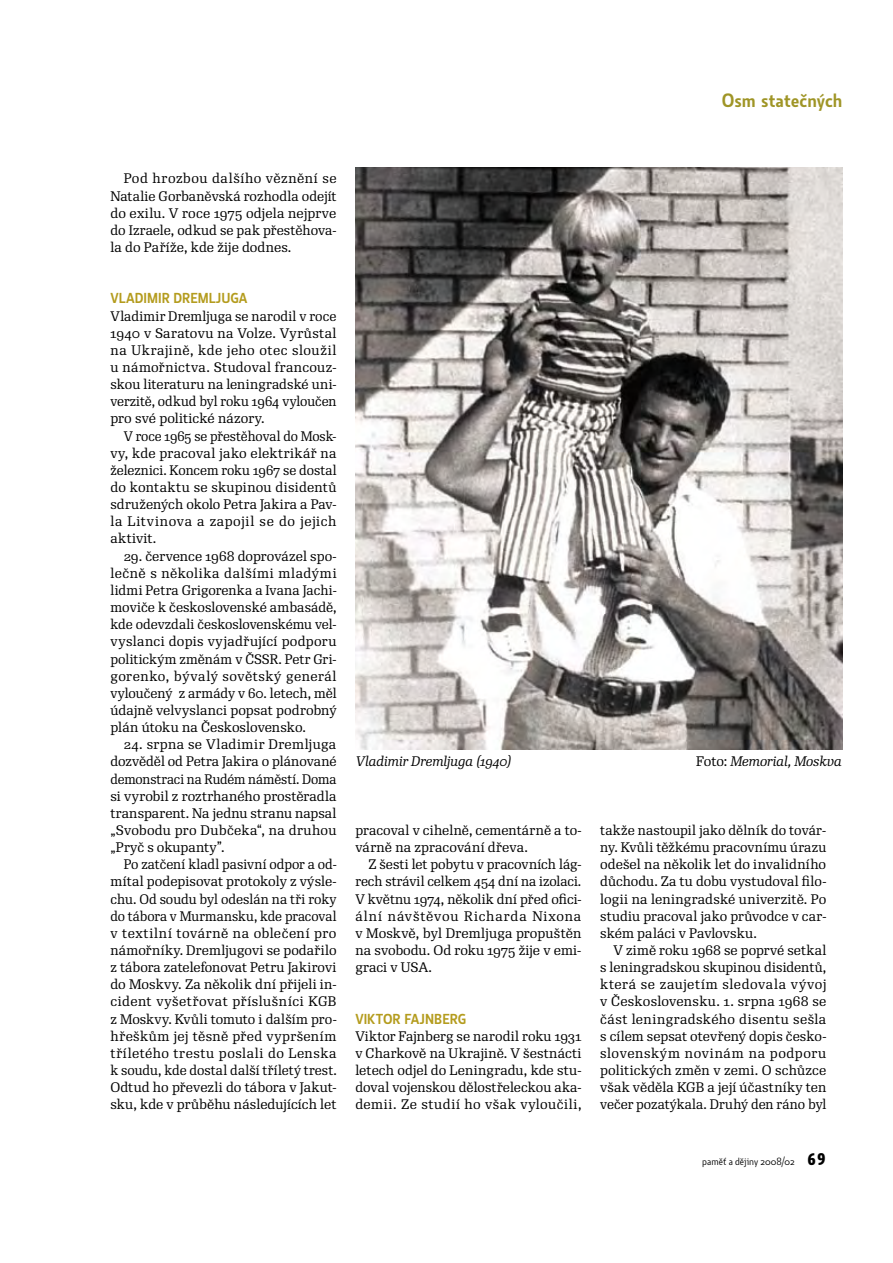
<style>
.page{position:relative;width:893px;height:1263px;background:#fff}
.page>*{position:absolute;margin:0;border:0;box-sizing:border-box;transform-origin:0 0}
.t1{font:600 18.75px "Botanika Std";color:#9f9526}
.t2{font:600 14.1px "Botanika Std";color:#b49c1e}
.t3{font:13.35px/17.1px "Re Public Std";letter-spacing:.005em;color:#000;text-align:justify}
.t4{font:13.35px/17.1px "Re Public Std";letter-spacing:.005em;color:#000;text-align:justify;scale:.95 1}
.t5{font:italic 13.35px "Re Public Std";letter-spacing:-.005em;color:#000}
.t6{font:10.2px "Botanika Std";color:#000}
.s1{font-style:normal}
.s2{font-family:"Botanika Mono";font-weight:700;font-size:16.35px}
</style>
<div class="page">
<img style="left:356px;top:167px;width:486px;height:582px">
<h1 class="t1" style="left:722px;top:93px;width:122px">Osm statečných</h1>
<p class="t3" style="left:110px;top:171px;width:228px;text-indent:13px">Pod hrozbou dalšího věznění se Natalie Gorbaněvská rozhodla odejít do exilu. V roce 1975 odjela nejprve do Izraele, odkud se pak přestěhova&shy;la do Paříže, kde žije dodnes.</p>
<p class="t2" style="left:110px;top:293px;width:139px">VLADIMIR DREMLJUGA</p>
<p class="t3" style="left:110px;top:308px;width:228px">Vladimir Dremljuga se narodil v roce 1940 v Saratovu na Volze. Vyrůstal na Ukrajině, kde jeho otec sloužil u námořnictva. Studoval francouz&shy;skou literaturu na leningradské uni&shy;verzitě, odkud byl roku 1964 vyloučen pro své politické názory.</p>
<p class="t4" style="left:110px;top:428px;width:240px;text-indent:13px">V roce 1965 se přestěhoval do Mosk&shy;vy, kde pracoval jako elektrikář na železnici. Koncem roku 1967 se dostal do kontaktu se skupinou disidentů sdružených okolo Petra Jakira a Pav&shy;la Litvinova a zapojil se do jejich aktivit.</p>
<p class="t3" style="left:110px;top:548px;width:228px;text-indent:13px">29. července 1968 doprovázel spo&shy;lečně s několika dalšími mladými lidmi Petra Grigorenka a Ivana Jachi&shy;moviče k československé ambasádě, kde odevzdali československému vel&shy;vyslanci dopis vyjadřující podporu politickým změnám v ČSSR. Petr Gri&shy;gorenko, bývalý sovětský generál vyloučený z armády v 60. letech, měl údajně velvyslanci popsat podrobný plán útoku na Československo.</p>
<p class="t3" style="left:110px;top:737px;width:228px;text-indent:13px">24. srpna se Vladimir Dremljuga dozvěděl od Petra Jakira o plánované demonstraci na Rudém náměstí. Doma si vyrobil z roztrhaného prostěradla transparent. Na jednu stranu napsal „Svobodu pro Dubčeka“, na druhou „Pryč s okupanty”.</p>
<p class="t3" style="left:110px;top:857px;width:228px;text-indent:13px">Po zatčení kladl pasivní odpor a od&shy;mítal podepisovat protokoly z výsle&shy;chu. Od soudu byl odeslán na tři roky do tábora v Murmansku, kde pracoval v textilní továrně na oblečení pro námořníky. Dremljugovi se podařilo z tábora zatelefonovat Petru Jakirovi do Moskvy. Za několik dní přijeli in&shy;cident vyšetřovat příslušníci KGB z Moskvy. Kvůli tomuto i dalším pro&shy;hřeškům jej těsně před vypršením tříletého trestu poslali do Lenska k soudu, kde dostal další tříletý trest.<br>Odtud ho převezli do tábora v Jakut&shy;sku, kde v průběhu následujících let</p>
<p class="t5" style="left:356px;top:756px;width:157px">Vladimir Dremljuga (1940)</p>
<p class="t5" style="left:696px;top:756px;width:147px"><span class="s1">Foto:</span> Memorial, Moskva</p>
<p class="t3" style="left:355px;top:823px;width:228px">pracoval v cihelně, cementárně a to&shy;várně na zpracování dřeva.</p>
<p class="t3" style="left:355px;top:857px;width:228px;text-indent:13px">Z šesti let pobytu v pracovních lág&shy;rech strávil celkem 454 dní na izolaci.<br>V květnu 1974, několik dní před ofici&shy;ální návštěvou Richarda Nixona v Moskvě, byl Dremljuga propuštěn na svobodu. Od roku 1975 žije v emi&shy;graci v USA.</p>
<p class="t2" style="left:355px;top:1013px;width:112px">VIKTOR FAJNBERG</p>
<p class="t3" style="left:355px;top:1028px;width:228px">Viktor Fajnberg se narodil roku 1931 v Charkově na Ukrajině. V šestnácti letech odjel do Leningradu, kde stu&shy;doval vojenskou dělostřeleckou aka&shy;demii. Ze studií ho však vyloučili,</p>
<p class="t3" style="left:600px;top:823px;width:228px">takže nastoupil jako dělník do továr&shy;ny. Kvůli těžkému pracovnímu úrazu odešel na několik let do invalidního důchodu. Za tu dobu vystudoval filo&shy;logii na leningradské univerzitě. Po studiu pracoval jako průvodce v car&shy;ském paláci v Pavlovsku.</p>
<p class="t3" style="left:600px;top:943px;width:228px;text-indent:13px">V zimě roku 1968 se poprvé setkal s leningradskou skupinou disidentů, která se zaujetím sledovala vývoj v Československu. 1. srpna 1968 se část leningradského disentu sešla s cílem sepsat otevřený dopis česko&shy;slovenským novinám na podporu politických změn v zemi. O schůzce však věděla KGB a její účastníky ten večer pozatýkala. Druhý den ráno byl</p>
<p class="t6" style="left:702px;top:1156px;width:126px">paměť a dějiny 2008/02 <span class="s2">69</span></p>
</div>
